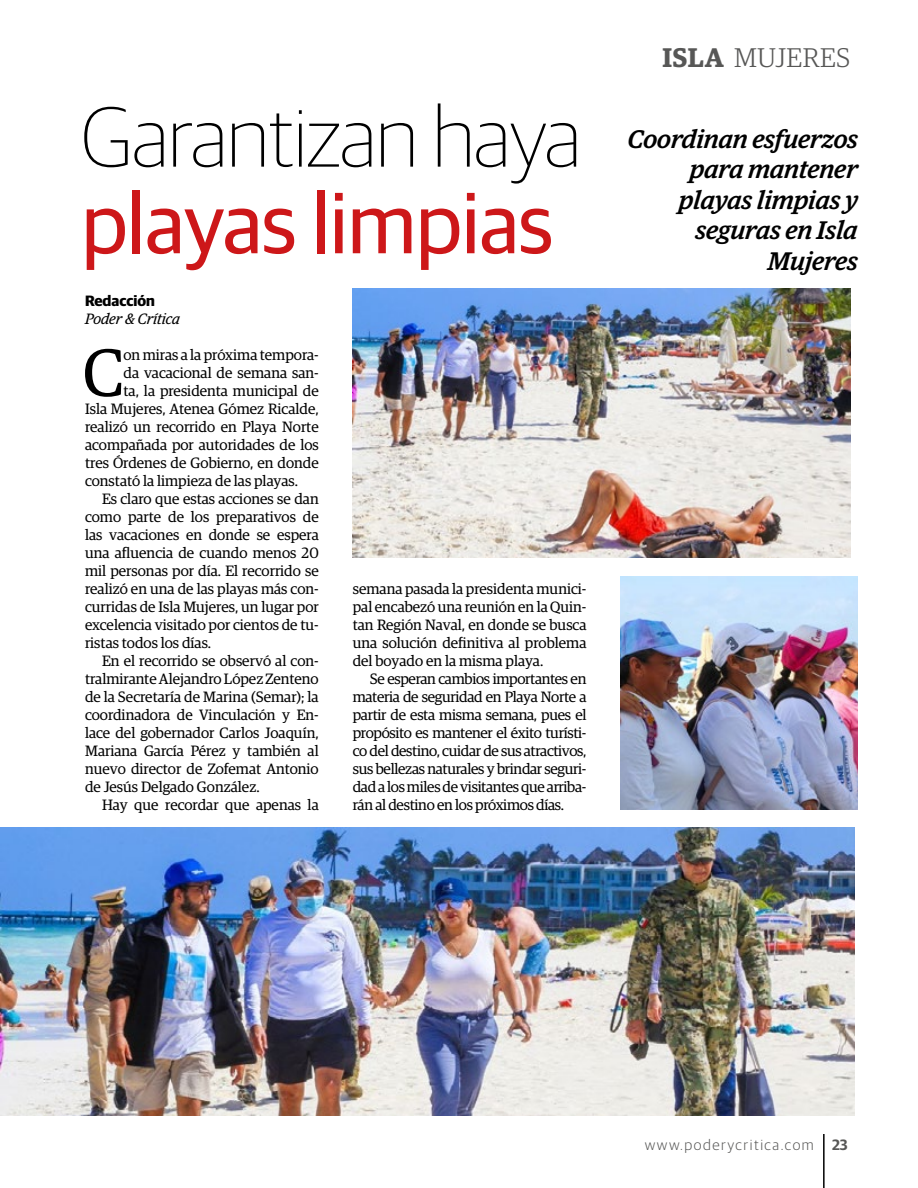
<style>
.page{position:relative;width:918px;height:1188px;background:#fff}
.page>*{position:absolute;margin:0;border:0;box-sizing:border-box;transform-origin:0 0}
.t1{font:100 85.5px "Guardian Sans";letter-spacing:-.01em;color:#000}
.t2{font:85.5px "Guardian Sans";letter-spacing:-.01em;color:#cd1719}
.t3{font:66.9px "Guardian Egyp";color:#000}
.t4{font:300 27px "Guardian Egyp";letter-spacing:.02em;color:#575756}
.t5{font:italic 500 25.5px/30.6px "Guardian Egyp";color:#000;text-align:right}
.t6{font:15px/18px "Guardian Egyp";color:#000;text-align:justify}
.t7{font:300 15px "Guardian Sans";letter-spacing:.1em;color:#575756}
.t8{font:italic 15px "Guardian Egyp";color:#000}
.t9{font:700 15px "Guardian Sans";color:#000}
.s1{font-weight:600}
</style>
<div class="page">
<hr style="left:823px;top:1134px;width:2px;height:54px;background:#000">
<img style="left:0;top:828px;width:854px;height:288px">
<img style="left:353px;top:288px;width:497px;height:270px">
<img style="left:621px;top:576px;width:237px;height:234px">
<h1 class="t1" style="left:81px;top:79px;width:502px">Garantizan haya</h1>
<h1 class="t2" style="left:81px;top:163px;width:474px">playas limpias</h1>
<p class="t9" style="left:85px;top:290px;width:71px">Redacción</p>
<p class="t8" style="left:85px;top:309px;width:96px">Poder &amp; Crítica</p>
<h2 class="t3" style="left:83px;top:327px;width:42px">C</h2>
<p class="t6" style="left:124px;top:345px;width:197px">on miras a la próxima tempora-</p>
<p class="t6" style="left:124px;top:363px;width:197px">da vacacional de semana san-</p>
<p class="t6" style="left:124px;top:381px;width:197px">ta, la presidenta municipal de</p>
<p class="t6" style="left:85px;top:399px;width:235px">Isla Mujeres, Atenea Gómez Ricalde,</p>
<p class="t6" style="left:85px;top:417px;width:235px">realizó un recorrido en Playa Norte</p>
<p class="t6" style="left:85px;top:435px;width:235px">acompañada por autoridades de los</p>
<p class="t6" style="left:85px;top:453px;width:235px">tres Órdenes de Gobierno, en donde</p>
<p class="t6" style="left:85px;top:471px;width:215px">constató la limpieza de las playas.</p>
<p class="t6" style="left:102px;top:489px;width:218px">Es claro que estas acciones se dan</p>
<p class="t6" style="left:85px;top:507px;width:235px">como parte de los preparativos de</p>
<p class="t6" style="left:85px;top:525px;width:235px">las vacaciones en donde se espera</p>
<p class="t6" style="left:85px;top:543px;width:235px">una afluencia de cuando menos 20</p>
<p class="t6" style="left:85px;top:561px;width:235px">mil personas por día. El recorrido se</p>
<p class="t6" style="left:85px;top:579px;width:235px">realizó en una de las playas más con-</p>
<p class="t6" style="left:85px;top:597px;width:235px">curridas de Isla Mujeres, un lugar por</p>
<p class="t6" style="left:85px;top:615px;width:235px">excelencia visitado por cientos de tu-</p>
<p class="t6" style="left:85px;top:633px;width:128px">ristas todos los días.</p>
<p class="t6" style="left:102px;top:651px;width:218px">En el recorrido se observó al con-</p>
<p class="t6" style="left:85px;top:669px;width:235px">tralmirante Alejandro López Zenteno</p>
<p class="t6" style="left:85px;top:687px;width:235px">de la Secretaría de Marina (Semar); la</p>
<p class="t6" style="left:85px;top:705px;width:235px">coordinadora de Vinculación y En-</p>
<p class="t6" style="left:85px;top:723px;width:235px">lace del gobernador Carlos Joaquín,</p>
<p class="t6" style="left:85px;top:741px;width:235px">Mariana García Pérez y también al</p>
<p class="t6" style="left:85px;top:759px;width:235px">nuevo director de Zofemat Antonio</p>
<p class="t6" style="left:85px;top:777px;width:176px">de Jesús Delgado González.</p>
<p class="t6" style="left:102px;top:795px;width:218px">Hay que recordar que apenas la</p>
<p class="t6" style="left:353px;top:579px;width:235px">semana pasada la presidenta munici&shy;pal encabezó una reunión en la Quin&shy;tan Región Naval, en donde se busca una solución definitiva al problema del boyado en la misma playa.</p>
<p class="t6" style="left:353px;top:669px;width:235px;text-indent:17px">Se esperan cambios importantes en materia de seguridad en Playa Norte a partir de esta misma semana, pues el propósito es mantener el éxito turísti&shy;co del destino, cuidar de sus atractivos, sus bellezas naturales y brindar seguri&shy;dad a los miles de visitantes que arriba&shy;rán al destino en los próximos días.</p>
<h3 class="t4" style="left:662px;top:40px;width:189px"><span class="s1">ISLA</span> MUJERES</h3>
<h3 class="t5" style="left:628px;top:122px;width:231px">Coordinan esfuerzos para mantener playas limpias y seguras en Isla<br>Mujeres</h3>
<p class="t7" style="left:645px;top:1134px;width:205px">www.poderycritica.com <span class="s1">23</span></p>
</div>
